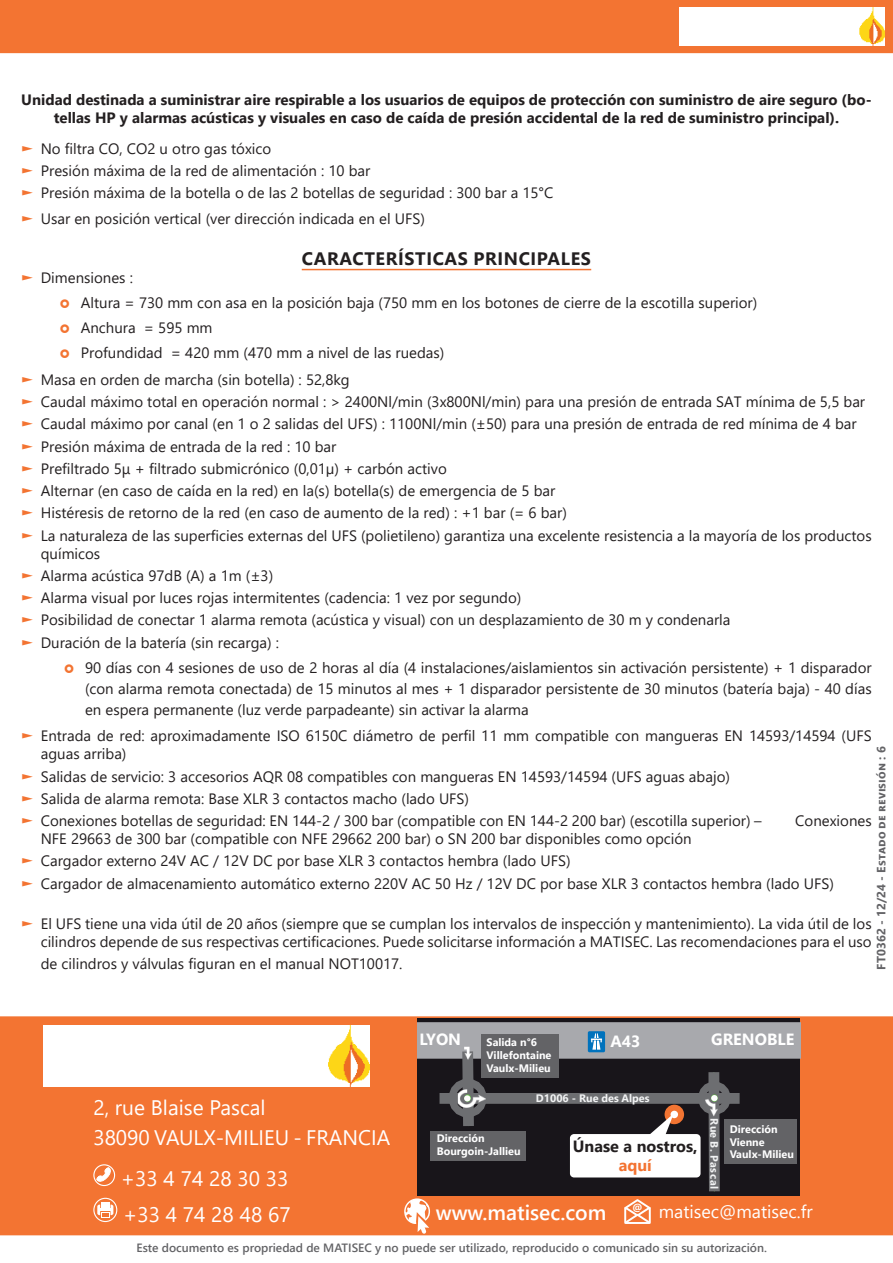
<style>
.page{position:relative;width:893px;height:1263px;background:#fff}
.page>*{position:absolute;margin:0;border:0;box-sizing:border-box;transform-origin:0 0}
.t1{font:21px/29.5px "Segoe UI";color:#fff}
.t2{font:600 21px "Segoe UI";color:#fff}
.t3{font:700 18px "Segoe UI";letter-spacing:.035em;color:#231f20}
.t4{font:18px "Segoe UI";color:#fff}
.t5{font:700 16.2px "Segoe UI";color:#fff}
.t6{font:700 16.2px "Segoe UI";color:#231f20}
.t7{font:700 16.2px "Segoe UI";color:#f37331}
.t8{font:15px/22.2px "Segoe UI";color:#231f20}
.t9{font:700 15px/18px "Segoe UI";color:#231f20;text-align:center}
.t10{font:600 12px "Segoe UI";color:#636366}
.t11{font:700 12px "Segoe UI";letter-spacing:.01em;color:#636366}
.t12{font:700 10.8px/13px "Segoe UI";color:#fff}
.t13{font:700 10.8px "Segoe UI";color:#f2f3f4}
.t14{font:700 10.2px "Segoe UI";color:#fff}
.s1{color:#f37432}
</style>
<div class="page">
<div style="left:1px;top:1017px;width:891px;height:217px;background:#f37432"></div>
<div style="left:0;top:1016px;width:893px;height:219px;border:2px solid #f37432"></div>
<div style="left:43px;top:1025px;width:327px;height:61px;background:#fff"></div>
<div style="left:418px;top:1019px;width:382px;height:177px;background:#18151a"></div>
<div style="left:439px;top:1093px;width:301px;height:11px;background:#6d6e71"></div>
<div style="left:418px;top:1022px;width:382px;height:37px;background:#a8a9ad"></div>
<svg style="left:708px;top:1072px;width:12px;height:120px"></svg>
<div style="left:449px;top:1079px;width:38px;height:38px;border:31px solid #6d6e71;border-radius:50%"></div>
<svg style="left:457px;top:1061px;width:22px;height:65px"></svg>
<div style="left:698px;top:1081px;width:33px;height:34px;border:26px solid #6d6e71;border-radius:50%"></div>
<img style="left:455px;top:1046px;width:26px;height:15px">
<img style="left:700px;top:1090px;width:29px;height:29px">
<div style="left:588px;top:1031px;width:17px;height:21px;background:#0072bc;border-radius:2px"></div>
<svg style="left:591px;top:1033px;width:11px;height:17px"></svg>
<img style="left:458px;top:1084px;width:28px;height:28px">
<div style="left:481px;top:1034px;width:77px;height:44px;background:#636366"></div>
<div style="left:430px;top:1131px;width:95px;height:30px;background:#636366"></div>
<div style="left:724px;top:1119px;width:73px;height:45px;background:#636366"></div>
<div style="left:570px;top:1134px;width:131px;height:43px;background:#fff;border-radius:4px"></div>
<div style="left:665px;top:1105px;width:19px;height:19px;background:#f27432;border-radius:50%"></div>
<div style="left:670px;top:1111px;width:8px;height:7px;background:#fff;border-radius:50%"></div>
<svg style="left:645px;top:1113px;width:29px;height:22px"></svg>
<svg style="left:96px;top:1167px;width:15px;height:15px"></svg>
<div style="left:93px;top:1164px;width:22px;height:22px;border:1px solid #fff;border-radius:50%"></div>
<div style="left:93px;top:1198px;width:24px;height:24px;border:1px solid #fff;border-radius:50%"></div>
<div style="left:101px;top:1202px;width:9px;height:6px;background:#fff"></div>
<div style="left:101px;top:1212px;width:9px;height:6px;background:#fff"></div>
<svg style="left:97px;top:1204px;width:16px;height:13px"></svg>
<svg style="left:404px;top:1198px;width:26px;height:36px"></svg>
<svg style="left:624px;top:1199px;width:27px;height:25px"></svg>
<div style="left:1px;top:1px;width:891px;height:51px;background:#f37432"></div>
<div style="left:0;top:0;width:893px;height:53px;border:2px solid #f37432"></div>
<img style="left:679px;top:7px;width:206px;height:39px">
<hr style="left:302px;top:269px;width:289px;height:1px;background:#f37432">
<p class="t9" style="left:21px;top:92px;width:852px">Unidad destinada a suministrar aire respirable a los usuarios de equipos de protección con suministro de aire seguro (bo&shy;tellas HP y alarmas acústicas y visuales en caso de caída de presión accidental de la red de suministro principal).</p>
<p class="t8" style="left:21px;top:136px;width:534px"><span class="s1">►</span> No filtra CO, CO2 u otro gas tóxico<br><span class="s1">►</span> Presión máxima de la red de alimentación : 10 bar<br><span class="s1">►</span> Presión máxima de la botella o de las 2 botellas de seguridad : 300 bar a 15°C</p>
<p class="t8" style="left:21px;top:207px;width:405px"><span class="s1">►</span> Usar en posición vertical (ver dirección indicada en el UFS)</p>
<p class="t3" style="left:302px;top:251px;width:291px">CARACTERÍSTICAS PRINCIPALES</p>
<p class="t8" style="left:21px;top:265px;width:113px"><span class="s1">►</span> Dimensiones :</p>
<p class="t8" style="left:81px;top:290px;width:678px">Altura = 730 mm con asa en la posición baja (750 mm en los botones de cierre de la escotilla superior)</p>
<p class="t8" style="left:81px;top:315px;width:133px">Anchura = 595 mm</p>
<p class="t8" style="left:81px;top:341px;width:365px">Profundidad = 420 mm (470 mm a nivel de las ruedas)</p>
<p class="t8" style="left:21px;top:367px;width:330px"><span class="s1">►</span> Masa en orden de marcha (sin botella) : 52,8kg</p>
<p class="t8" style="left:21px;top:389px;width:852px"><span class="s1">►</span> Caudal máximo total en operación normal : &gt; 2400Nl/min (3x800Nl/min) para una presión de entrada SAT mínima de 5,5 bar <span class="s1">►</span> Caudal máximo por canal (en 1 o 2 salidas del UFS) : 1100Nl/min (±50) para una presión de entrada de red mínima de 4 bar <span class="s1">►</span> Presión máxima de entrada de la red : 10 bar<br><span class="s1">►</span> Prefiltrado 5μ + filtrado submicrónico (0,01µ) + carbón activo<br><span class="s1">►</span> Alternar (en caso de caída en la red) en la(s) botella(s) de emergencia de 5 bar<br><span class="s1">►</span> Histéresis de retorno de la red (en caso de aumento de la red) : +1 bar (= 6 bar)<br><span class="s1">►</span> La naturaleza de las superficies externas del UFS (polietileno) garantiza una excelente resistencia a la mayoría de los productos</p>
<p class="t8" style="left:21px;top:541px;width:711px;text-indent:19px">químicos<br><span class="s1">►</span> Alarma acústica 97dB (A) a 1m (±3)<br><span class="s1">►</span> Alarma visual por luces rojas intermitentes (cadencia: 1 vez por segundo)<br><span class="s1">►</span> Posibilidad de conectar 1 alarma remota (acústica y visual) con un desplazamiento de 30 m y condenarla <span class="s1">►</span> Duración de la batería (sin recarga) :</p>
<p class="t8" style="left:85px;top:656px;width:788px;line-height:21px;text-align:justify">90 días con 4 sesiones de uso de 2 horas al día (4 instalaciones/aislamientos sin activación persistente) + 1 disparador (con alarma remota conectada) de 15 minutos al mes + 1 disparador persistente de 30 minutos (batería baja) - 40 días en espera permanente (luz verde parpadeante) sin activar la alarma</p>
<p class="t8" style="left:41px;top:726px;width:832px;line-height:18px;text-indent:-19px"><span class="s1">►</span> Entrada de red: aproximadamente ISO 6150C diámetro de perfil 11 mm compatible con mangueras EN 14593/14594 (UFS aguas arriba)</p>
<p class="t8" style="left:21px;top:764px;width:742px"><span class="s1">►</span> Salidas de servicio: 3 accesorios AQR 08 compatibles con mangueras EN 14593/14594 (UFS aguas abajo)<br><span class="s1">►</span> Salida de alarma remota: Base XLR 3 contactos macho (lado UFS)<br><span class="s1">►</span> Conexiones botellas de seguridad: EN 144-2 / 300 bar (compatible con EN 144-2 200 bar) (escotilla superior) –</p>
<p class="t11" style="left:870px;top:970px;width:225px;rotate:-90deg">FT0362 - 12/24 - Estado de revisión : 6</p>
<p class="t8" style="left:795px;top:808px;width:78px">Conexiones</p>
<p class="t8" style="left:21px;top:826px;width:814px;text-indent:19px">NFE 29663 de 300 bar (compatible con NFE 29662 200 bar) o SN 200 bar disponibles como opción<br><span class="s1">►</span> Cargador externo 24V AC / 12V DC por base XLR 3 contactos hembra (lado UFS)<br><span class="s1">►</span> Cargador de almacenamiento automático externo 220V AC 50 Hz / 12V DC por base XLR 3 contactos hembra (lado UFS)</p>
<p class="t8" style="left:21px;top:913px;width:852px;line-height:18px;text-align:right"><span class="s1">►</span> El UFS tiene una vida útil de 20 años (siempre que se cumplan los intervalos de inspección y mantenimiento). La vida útil de los cilindros depende de sus respectivas certificaciones. Puede solicitarse información a MATISEC. Las recomendaciones para el uso</p>
<p class="t8" style="left:41px;top:951px;width:363px">de cilindros y válvulas figuran en el manual NOT10017.</p>
<h1 class="t1" style="left:93px;top:1094px;width:298px">2, rue Blaise Pascal<br>38090 VAULX-MILIEU - FRANCIA</h1>
<h1 class="t1" style="left:121px;top:1161px;width:171px;line-height:36px">+33 4 74 28 30 33 +33 4 74 28 48 67</h1>
<p class="t5" style="left:419px;top:1033px;width:43px">LYON</p>
<p class="t12" style="left:487px;top:1037px;width:66px">Salida n°6<br>Villefontaine<br>Vaulx-Milieu</p>
<p class="t5" style="left:610px;top:1035px;width:32px">A43</p>
<p class="t13" style="left:536px;top:1094px;width:115px">D1006 - Rue des Alpes</p>
<p class="t5" style="left:711px;top:1033px;width:85px">GRENOBLE</p>
<p class="t13" style="left:718px;top:1118px;width:73px;rotate:90deg">R u Be P. l acsa</p>
<p class="t12" style="left:437px;top:1133px;width:85px">Dirección<br>Bourgoin-Jallieu</p>
<p class="t12" style="left:730px;top:1123px;width:66px">Dirección<br>Vienne<br>Vaulx-Milieu</p>
<p class="t6" style="left:573px;top:1140px;width:126px">Únase a nostros,</p>
<p class="t7" style="left:619px;top:1159px;width:35px">aquí</p>
<p class="t14" style="left:632px;top:1204px;width:11px">@</p>
<h1 class="t2" style="left:436px;top:1204px;width:172px">www.matisec.com</h1>
<p class="t4" style="left:659px;top:1204px;width:155px">matisec@matisec.fr</p>
<p class="t10" style="left:136px;top:1242px;width:632px">Este documento es propriedad de MATISEC y no puede ser utilizado, reproducido o comunicado sin su autorización.</p>
</div>
